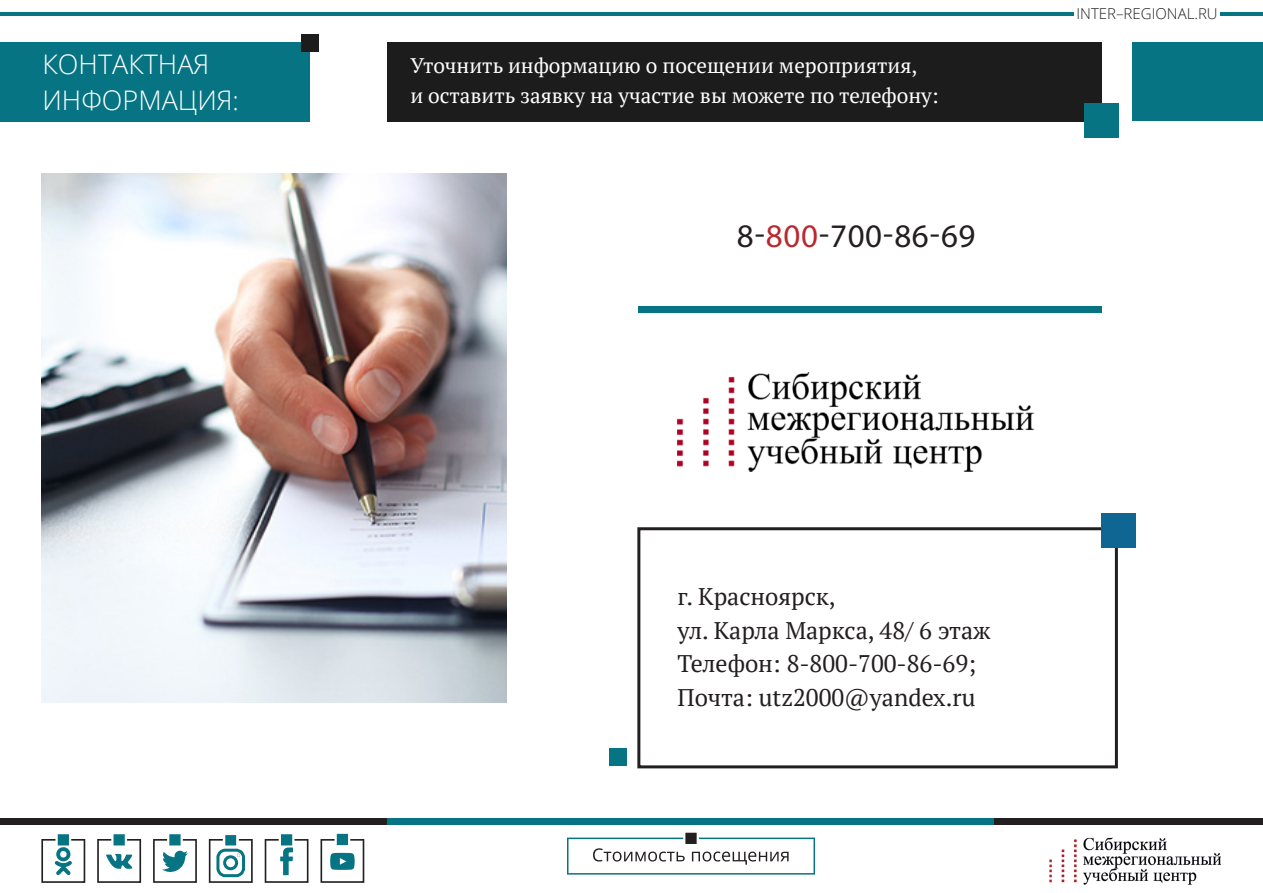
<style>
.page{position:relative;width:1263px;height:893px;background:#fff}
.page>*{position:absolute;margin:0;border:0;box-sizing:border-box;transform-origin:0 0}
.Стиль_абзаца_2{font:33px "Myriad Pro";letter-spacing:.02em;color:#231f20}
.Стиль_абзаца_2-2{font:300 27px "Open Sans";color:#fff}
.Стиль_абзаца_2-3{font:24px "PT Serif";color:#231f20}
.Стиль_абзаца_2-4{font:21px/30px "PT Serif";color:#fff}
.t1{font:300 15px "Open Sans";color:#231f20}
.s1{color:#b9282e}
</style>
<div class="page">
<div style="left:0;top:818px;width:387px;height:7px;background:#231f20"></div>
<div style="left:994px;top:818px;width:269px;height:7px;background:#231f20"></div>
<div style="left:387px;top:818px;width:607px;height:7px;background:#067482"></div>
<hr style="left:0;top:12px;width:387px;height:4px;background:#067482">
<hr style="left:1220px;top:12px;width:43px;height:4px;background:#067482">
<hr style="left:387px;top:12px;width:687px;height:4px;background:#067482">
<svg style="left:567px;top:832px;width:248px;height:43px"></svg>
<img style="left:1049px;top:838px;width:172px;height:47px">
<svg style="left:41px;top:834px;width:44px;height:49px"></svg>
<svg style="left:97px;top:834px;width:44px;height:49px"></svg>
<svg style="left:153px;top:834px;width:44px;height:49px"></svg>
<svg style="left:265px;top:834px;width:43px;height:49px"></svg>
<svg style="left:320px;top:833px;width:44px;height:50px"></svg>
<svg style="left:209px;top:835px;width:44px;height:48px"></svg>
<div style="left:0;top:43px;width:309px;height:79px;background:#067482"></div>
<div style="left:387px;top:43px;width:714px;height:79px;background:#1c1c1c"></div>
<div style="left:301px;top:34px;width:17px;height:17px;background:#1c1c1c"></div>
<img style="left:41px;top:173px;width:465px;height:530px">
<div style="left:1133px;top:43px;width:130px;height:78px;background:#067482"></div>
<div style="left:1084px;top:104px;width:34px;height:34px;background:#067482"></div>
<img style="left:678px;top:373px;width:357px;height:98px">
<div style="left:638px;top:306px;width:463px;height:7px;background:#067482"></div>
<div style="left:637px;top:527px;width:481px;height:241px;border:3px solid #231f20"></div>
<div style="left:1101px;top:513px;width:34px;height:34px;background:#0f6692"></div>
<div style="left:609px;top:748px;width:17px;height:17px;background:#067482"></div>
<p class="Стиль_абзаца_2-2" style="left:43px;top:45px;width:168px">КОНТАКТНАЯ</p>
<p class="Стиль_абзаца_2-2" style="left:43px;top:81px;width:198px">ИНФОРМАЦИЯ:</p>
<p class="Стиль_абзаца_2-4" style="left:410px;top:51px;width:530px">Уточнить информацию о посещении мероприятия,<br>и оставить заявку на участие вы можете по телефону:</p>
<p class="Стиль_абзаца_2" style="left:737px;top:216px;width:240px">8-<span class="s1">800</span>-700-86-69</p>
<p class="t1" style="left:1076px;top:3px;width:143px">INTER–REGIONAL.RU</p>
<p class="Стиль_абзаца_2-3" style="left:678px;top:581px;width:160px">г. Красноярск,</p>
<p class="Стиль_абзаца_2-3" style="left:678px;top:614px;width:314px">ул. Карла Маркса, 48/ 6 этаж</p>
<p class="Стиль_абзаца_2-3" style="left:678px;top:648px;width:300px">Телефон: 8-800-700-86-69;</p>
<p class="Стиль_абзаца_2-3" style="left:678px;top:682px;width:299px">Почта: utz2000@yandex.ru</p>
</div>
